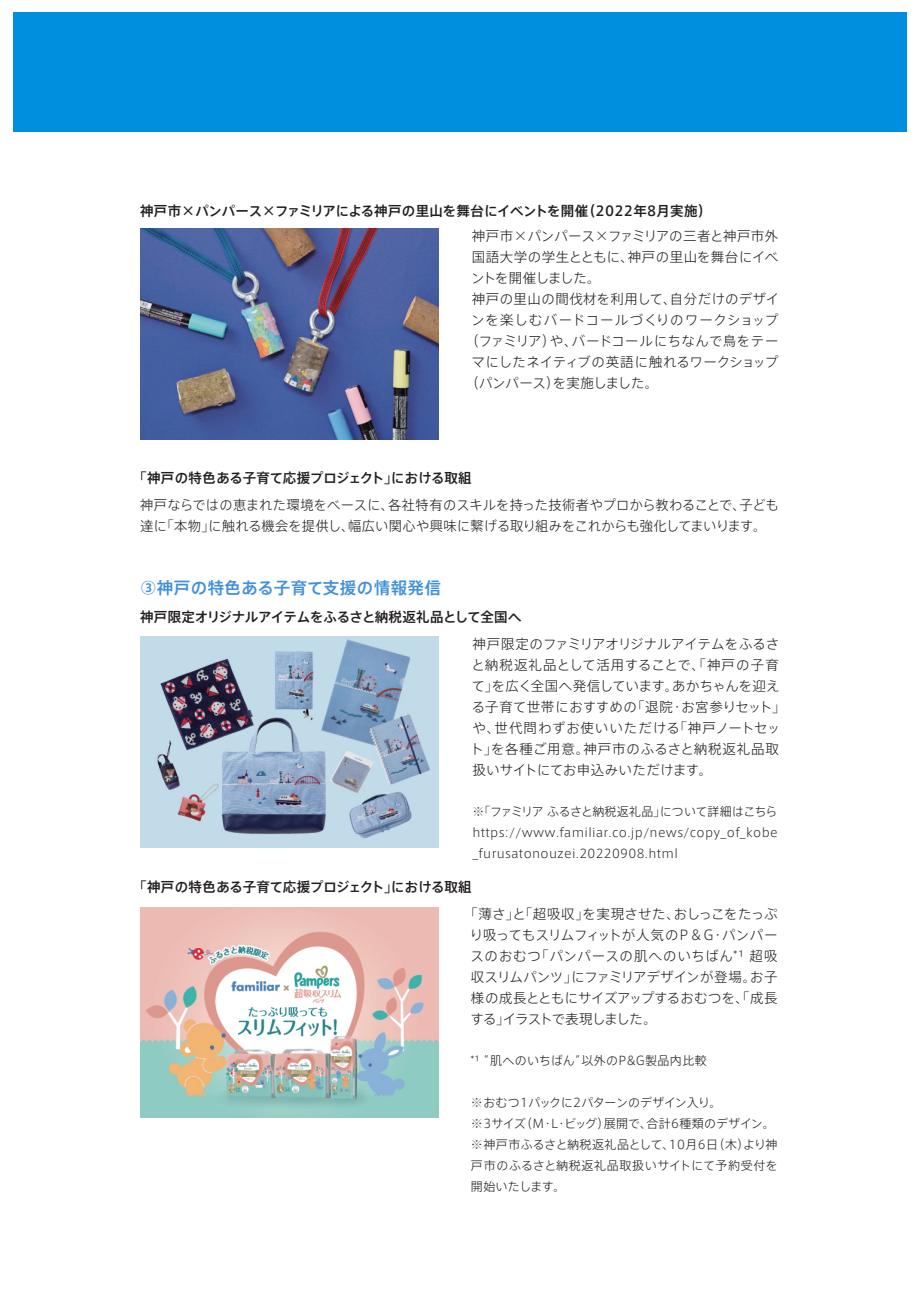
<style>
.page{position:relative;width:919px;height:1289px;background:#fff}
.page>*{position:absolute;margin:0;border:0;box-sizing:border-box;transform-origin:0 0}
.t1{font:500 16.5px "Axis Std";letter-spacing:.025em;color:#408fdc}
.t2{font:500 13.65px "Axis Std";letter-spacing:-.005em;color:#231f20}
.t3{font:500 13.65px "Axis Std";letter-spacing:-.025em;color:#231f20}
.t4{font:300 13.5px/21px "Axis Std";letter-spacing:.01em;color:#231f20}
.t5{font:300 13.5px "Axis Std";letter-spacing:.035em;color:#231f20}
.t6{font:300 13.5px "Axis Std";letter-spacing:.03em;color:#231f20}
.t7{font:300 13.5px "Axis Std";letter-spacing:.06em;color:#231f20}
.t8{font:300 13.5px "Axis Std";letter-spacing:-.025em;color:#231f20}
.t9{font:300 13.5px "Axis Std";letter-spacing:-.05em;color:#231f20}
.t10{font:300 12px/21px "Axis Std";letter-spacing:.03em;color:#231f20;text-align:justify}
.t11{font:300 12px/21px "Axis Std";letter-spacing:.01em;color:#231f20}
</style>
<div class="page">
<div style="left:13px;top:13px;width:893px;height:119px;background:#008fde"></div>
<img style="left:140px;top:229px;width:298px;height:210px">
<img style="left:140px;top:637px;width:298px;height:210px">
<img style="left:140px;top:907px;width:298px;height:210px">
<p class="t2" style="left:140px;top:200px;width:573px">神戸市×パンパース×ファミリアによる神戸の里山を舞台にイベントを開催（2022年8月実施）</p>
<p class="t4" style="left:472px;top:224px;width:308px">神戸市×パンパース×ファミリアの三者と神戸市外</p>
<p class="t5" style="left:472px;top:247px;width:308px">国語大学の学生とともに、神戸の里山を舞台にイベ</p>
<p class="t9" style="left:471px;top:268px;width:131px">ントを開催しました。</p>
<p class="t6" style="left:472px;top:289px;width:309px">神戸の里山の間伐材を利用して、自分だけのデザイ</p>
<p class="t7" style="left:471px;top:310px;width:309px">ンを楽しむバードコールづくりのワークショップ</p>
<p class="t4" style="left:465px;top:329px;width:315px">（ファミリア）や、バードコールにちなんで鳥をテー</p>
<p class="t4" style="left:471px;top:350px;width:308px">マにしたネイティブの英語に触れるワークショップ</p>
<p class="t8" style="left:465px;top:373px;width:195px">（パンパース）を実施しました。</p>
<p class="t2" style="left:133px;top:467px;width:340px">「神戸の特色ある子育て応援プロジェクト」における取組</p>
<p class="t4" style="left:140px;top:493px;width:640px">神戸ならではの恵まれた環境をベースに、各社特有のスキルを持った技術者やプロから教わることで、子ども達に「本物」に触れる機会を提供し、幅広い関心や興味に繋げる取り組みをこれからも強化してまいります。</p>
<p class="t1" style="left:140px;top:575px;width:302px">③神戸の特色ある子育て支援の情報発信</p>
<p class="t3" style="left:140px;top:607px;width:383px">神戸限定オリジナルアイテムをふるさと納税返礼品として全国へ</p>
<p class="t4" style="left:470px;top:632px;width:317px">神戸限定のファミリアオリジナルアイテムをふるさと納税返礼品として活用することで、「神戸の子育て」を広く全国へ発信しています。あかちゃんを迎える子育て世帯におすすめの「退院・お宮参りセット」や、世代問わずお使いいただける「神戸ノートセット」を各種ご用意。神戸市のふるさと納税返礼品取扱いサイトにてお申込みいただけます。</p>
<p class="t10" style="left:472px;top:799px;width:307px">※「ファミリア ふるさと納税返礼品」について詳細はこちらhttps://www.familiar.co.jp/news/copy_of_kobe _furusatonouzei.20220908.html</p>
<p class="t2" style="left:133px;top:877px;width:340px">「神戸の特色ある子育て応援プロジェクト」における取組</p>
<p class="t4" style="left:470px;top:902px;width:309px;text-align:justify;text-indent:-6px">「薄さ」と「超吸収」を実現させた、おしっこをたっぷり吸ってもスリムフィットが人気のP＆G・パンパースのおむつ「パンパースの肌へのいちばん*¹ 超吸収スリムパンツ」にファミリアデザインが登場。お子様の成長とともにサイズアップするおむつを、「成長する」イラストで表現しました。</p>
<p class="t10" style="left:471px;top:1048px;width:237px">*¹ ”肌へのいちばん”以外のP&amp;G製品内比較</p>
<p class="t11" style="left:471px;top:1090px;width:308px">※おむつ1パックに2パターンのデザイン入り。<br>※3サイズ（M・L・ビッグ）展開で、合計6種類のデザイン。※神戸市ふるさと納税返礼品として、10月6日（木）より神戸市のふるさと納税返礼品取扱いサイトにて予約受付を開始いたします。</p>
</div>
